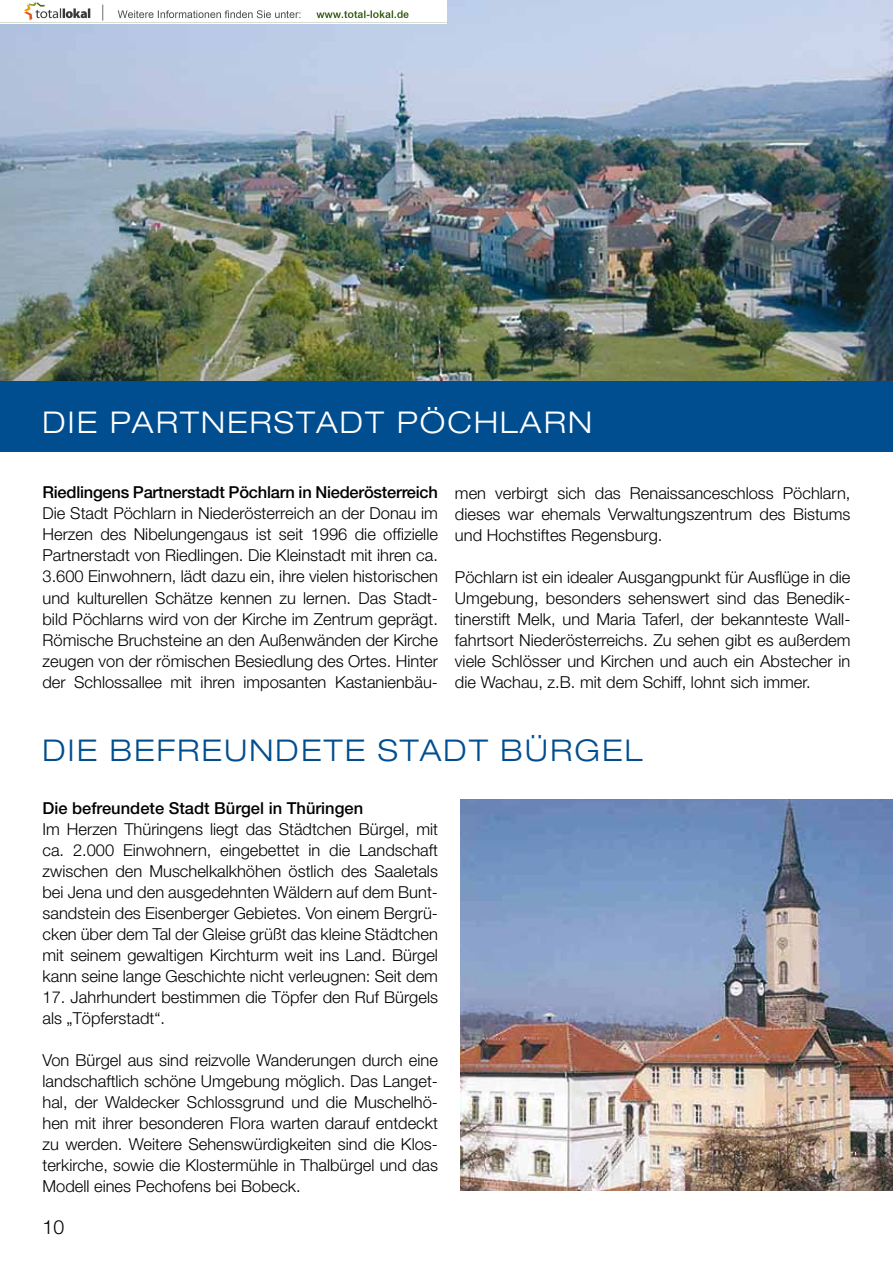
<style>
.page{position:relative;width:893px;height:1263px;background:#fff}
.page>*{position:absolute;margin:0;border:0;box-sizing:border-box;transform-origin:0 0}
.t1{font:300 expanded 30px "Helvetica Neue LT";letter-spacing:.07em;color:#004e8f}
.t2{font:300 expanded 30px "Helvetica Neue LT";letter-spacing:.125em;color:#fff}
.t3{font:300 19.5px "Helvetica Neue LT";color:#000}
.t4{font:300 16.5px/21px "Helvetica Neue LT";color:#000;text-align:justify}
.t5{font:500 16.5px "Helvetica Neue LT";letter-spacing:-.015em;color:#000}
</style>
<div class="page">
<img style="left:0;top:0;width:893px;height:381px">
<img style="left:461px;top:799px;width:432px;height:392px">
<div style="left:0;top:381px;width:893px;height:71px;background:#004e8f"></div>
<img style="left:0;top:0;width:446px;height:24px">
<h1 class="t2" style="left:43px;top:404px;width:551px">DI E PARTNERSTADT PÖCHLARN</h1>
<p class="t5" style="left:43px;top:483px;width:397px">Riedlingens Partnerstadt Pöchlarn in Niederösterreich</p>
<p class="t4" style="left:43px;top:503px;width:397px">Die Stadt Pöchlarn in Niederösterreich an der Donau im Herzen des Nibelungengaus ist seit 1996 die offizielle Partnerstadt von Riedlingen. Die Kleinstadt mit ihren ca.<br>3.600 Einwohnern, lädt dazu ein, ihre vielen historischen und kulturellen Schätze kennen zu lernen. Das Stadt&shy;bild Pöchlarns wird von der Kirche im Zentrum geprägt.<br>Römische Bruchsteine an den Außenwänden der Kirche zeugen von der römischen Besiedlung des Ortes. Hinter der Schlossallee mit ihren imposanten Kastanienbäu-</p>
<p class="t4" style="left:455px;top:482px;width:397px">men verbirgt sich das Renaissanceschloss Pöchlarn, dieses war ehemals Verwaltungszentrum des Bistums und Hochstiftes Regensburg.</p>
<p class="t4" style="left:455px;top:566px;width:397px">Pöchlarn ist ein idealer Ausgangpunkt für Ausflüge in die Umgebung, besonders sehenswert sind das Benedik&shy;tinerstift Melk, und Maria Taferl, der bekannteste Wall&shy;fahrtsort Niederösterreichs. Zu sehen gibt es außerdem viele Schlösser und Kirchen und auch ein Abstecher in die Wachau, z.B. mit dem Schiff, lohnt sich immer.</p>
<h1 class="t1" style="left:43px;top:732px;width:602px">DIE BEFREUNDETE STADT BÜRGEL</h1>
<p class="t5" style="left:43px;top:798px;width:322px">Die befreundete Stadt Bürgel in Thüringen</p>
<p class="t4" style="left:43px;top:818px;width:397px">Im Herzen Thüringens liegt das Städtchen Bürgel, mit ca. 2.000 Einwohnern, eingebettet in die Landschaft zwischen den Muschelkalkhöhen östlich des Saaletals bei Jena und den ausgedehnten Wäldern auf dem Bunt&shy;sandstein des Eisenberger Gebietes. Von einem Bergrü&shy;cken über dem Tal der Gleise grüßt das kleine Städtchen mit seinem gewaltigen Kirchturm weit ins Land. Bürgel kann seine lange Geschichte nicht verleugnen: Seit dem</p>
<p class="t4" style="left:43px;top:986px;width:397px">17. Jahrhundert bestimmen die Töpfer den Ruf Bürgels als „Töpferstadt“.</p>
<p class="t4" style="left:43px;top:1049px;width:397px">Von Bürgel aus sind reizvolle Wanderungen durch eine landschaftlich schöne Umgebung möglich. Das Langet&shy;hal, der Waldecker Schlossgrund und die Muschelhö&shy;hen mit ihrer besonderen Flora warten darauf entdeckt zu werden. Weitere Sehenswürdigkeiten sind die Klos&shy;terkirche, sowie die Klostermühle in Thalbürgel und das Modell eines Pechofens bei Bobeck.</p>
<p class="t3" style="left:43px;top:1215px;width:23px">10</p>
</div>
